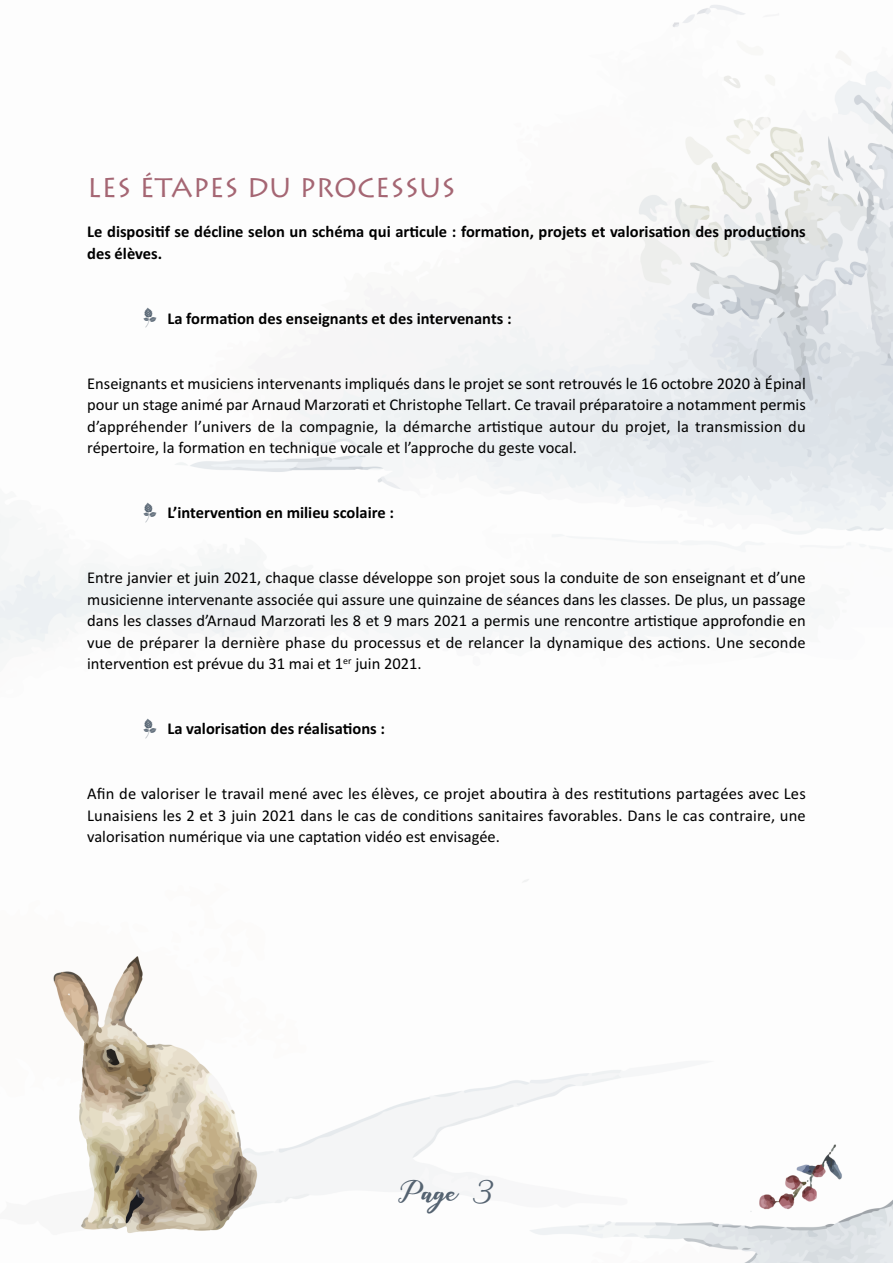
<style>
.page{position:relative;width:893px;height:1263px;background:#fff}
.page>*{position:absolute;margin:0;border:0;box-sizing:border-box;transform-origin:0 0}
.t1{font:37.5px "Anisha Free";color:#556371}
.t2{font:27px "Lithos Pro";color:#a56673}
.t3{font:16.5px/21.6px "Calibri";color:#000;text-align:justify}
.t4{font:700 16.5px/21.6px "Calibri";color:#000}
.s1{font-family:"Leafs";font-weight:400;font-size:30px;color:#556371}
</style>
<div class="page">
<img style="left:0;top:5px;width:893px;height:1258px">
<h2 class="t2" style="left:87px;top:172px;width:370px">LES ÉTAPES DU PROCESSUS</h2>
<p class="t4" style="left:87px;top:221px;width:720px">Le dispositif se décline selon un schéma qui articule : formation, projets et valorisation des productions des élèves.</p>
<p class="t4" style="left:141px;top:307px;width:372px"><span class="s1">R</span> La formation des enseignants et des intervenants :</p>
<p class="t3" style="left:87px;top:372px;width:720px">Enseignants et musiciens intervenants impliqués dans le projet se sont retrouvés le 16 octobre 2020 à Épinal pour un stage animé par Arnaud Marzorati et Christophe Tellart. Ce travail préparatoire a notamment permis d’appréhender l’univers de la compagnie, la démarche artistique autour du projet, la transmission du répertoire, la formation en technique vocale et l’approche du geste vocal.</p>
<p class="t4" style="left:141px;top:502px;width:254px"><span class="s1">R</span> L’intervention en milieu scolaire :</p>
<p class="t3" style="left:87px;top:566px;width:720px">Entre janvier et juin 2021, chaque classe développe son projet sous la conduite de son enseignant et d’une musicienne intervenante associée qui assure une quinzaine de séances dans les classes. De plus, un passage dans les classes d’Arnaud Marzorati les 8 et 9 mars 2021 a permis une rencontre artistique approfondie en vue de préparer la dernière phase du processus et de relancer la dynamique des actions. Une seconde intervention est prévue du 31 mai et 1<sup>er</sup> juin 2021.</p>
<p class="t4" style="left:141px;top:718px;width:245px"><span class="s1">R</span> La valorisation des réalisations :</p>
<p class="t3" style="left:87px;top:782px;width:720px">Afin de valoriser le travail mené avec les élèves, ce projet aboutira à des restitutions partagées avec Les Lunaisiens les 2 et 3 juin 2021 dans le cas de conditions sanitaires favorables. Dans le cas contraire, une valorisation numérique via une captation vidéo est envisagée.</p>
<h1 class="t1" style="left:400px;top:1178px;width:95px">Page 3</h1>
</div>
